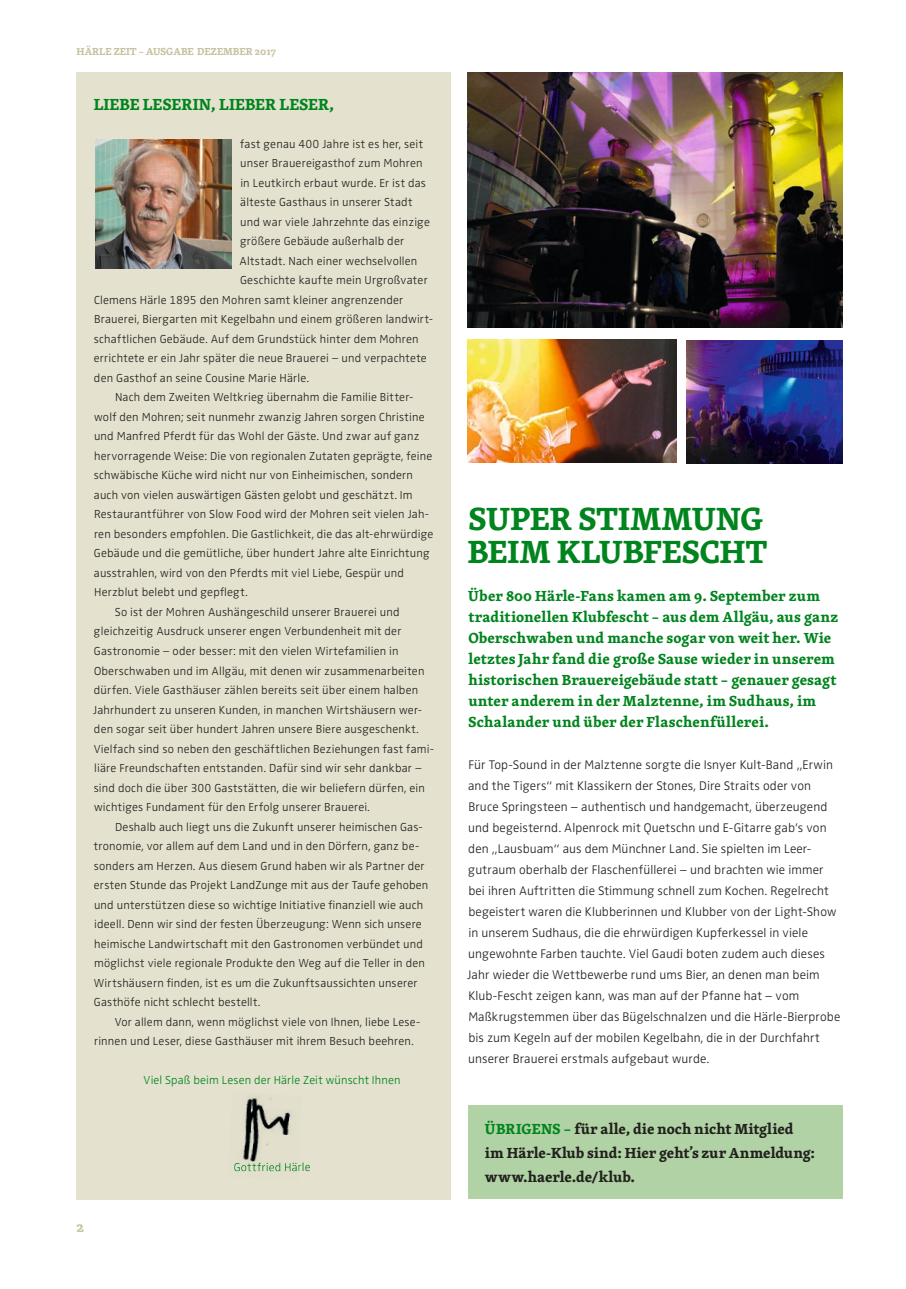
<style>
.page{position:relative;width:906px;height:1289px;background:#fff}
.page>*{position:absolute;margin:0;border:0;box-sizing:border-box;transform-origin:0 0}
.t1{font:700 33px/33px "Skolar Basic";letter-spacing:.01em;color:#00841d}
.t2{font:700 16.5px "Skolar Basic";letter-spacing:.01em;color:#00841d}
.t3{font:700 15px/21px "Skolar Basic";letter-spacing:.005em;color:#00841d}
.t4{font:700 15px/24px "Skolar Basic";color:#21201c}
.t5{font:700 15px "Skolar Basic";color:#c7c3a0}
.t6{font:300 12.9px/21px "Zwo";letter-spacing:.01em;color:#21201c}
.t7{font:300 12px "Zwo";letter-spacing:.015em;color:#21201c}
.t8{font:300 12px "Zwo";letter-spacing:.015em;color:#00841d}
.t9{font:700 10.5px "Skolar Basic";color:#c7c3a0}
.s1{color:#00841d}
</style>
<div class="page">
<div style="left:77px;top:72px;width:374px;height:1128px;background:#e4e2ce"></div>
<img style="left:236px;top:1095px;width:61px;height:77px">
<img style="left:234px;top:1162px;width:65px;height:9px">
<img style="left:95px;top:139px;width:136px;height:129px">
<img style="left:468px;top:72px;width:374px;height:256px">
<img style="left:468px;top:339px;width:208px;height:123px">
<img style="left:687px;top:340px;width:155px;height:123px">
<div style="left:468px;top:1105px;width:374px;height:93px;background:#b0d2a5"></div>
<p class="t9" style="left:77px;top:44px;width:201px">HÄRLE ZEIT – AUSGABE DEZEMBER 2017</p>
<h2 class="t2" style="left:94px;top:94px;width:242px">LIEBE LESERIN, LIEBER LESER,</h2>
<p class="t7" style="left:240px;top:137px;width:184px">fast genau 400 Jahre ist es her, seit</p>
<p class="t7" style="left:240px;top:156px;width:184px">unser Brauereigasthof zum Mohren</p>
<p class="t7" style="left:240px;top:176px;width:187px">in Leutkirch erbaut wurde. Er ist das</p>
<p class="t7" style="left:240px;top:195px;width:174px">älteste Gasthaus in unserer Stadt</p>
<p class="t7" style="left:240px;top:215px;width:191px">und war viele Jahrzehnte das einzige</p>
<p class="t7" style="left:240px;top:234px;width:165px">größere Gebäude außerhalb der</p>
<p class="t7" style="left:239px;top:254px;width:179px">Altstadt. Nach einer wechselvollen</p>
<p class="t7" style="left:240px;top:273px;width:189px">Geschichte kaufte mein Urgroß vater</p>
<p class="t7" style="left:94px;top:293px;width:311px">Clemens Härle 1895 den Mohren samt kleiner angrenzender</p>
<p class="t7" style="left:94px;top:312px;width:340px">Brauerei, Biergarten mit Kegelbahn und einem größeren landwirt-</p>
<p class="t7" style="left:94px;top:332px;width:326px">schaftlichen Gebäude. Auf dem Grundstück hinter dem Mohren</p>
<p class="t7" style="left:94px;top:351px;width:334px">errichtete er ein Jahr später die neue Brauerei – und verpachtete</p>
<p class="t7" style="left:94px;top:371px;width:217px">den Gasthof an seine Cousine Marie Härle.</p>
<p class="t7" style="left:115px;top:390px;width:300px">Nach dem Zweiten Weltkrieg übernahm die Familie Bitter-</p>
<p class="t7" style="left:94px;top:410px;width:332px">wolf den Mohren; seit nunmehr zwanzig Jahren sorgen Christine</p>
<p class="t7" style="left:94px;top:429px;width:327px">und Manfred Pferdt für das Wohl der Gäste. Und zwar auf ganz</p>
<p class="t7" style="left:94px;top:449px;width:339px">hervorragende Weise: Die von regionalen Zutaten geprägte, feine</p>
<p class="t7" style="left:94px;top:468px;width:321px">schwäbische Küche wird nicht nur von Einheimischen, sondern</p>
<p class="t7" style="left:94px;top:488px;width:320px">auch von vielen auswärtigen Gästen gelobt und geschätzt. Im</p>
<p class="t7" style="left:94px;top:507px;width:336px">Res taurantführer von Slow Food wird der Mohren seit vielen Jah-</p>
<p class="t7" style="left:94px;top:527px;width:341px">ren besonders empfohlen. Die Gastlichkeit, die das alt-ehrwürdige</p>
<p class="t7" style="left:94px;top:546px;width:337px">Gebäude und die gemütliche, über hundert Jahre alte Einrichtung</p>
<p class="t7" style="left:94px;top:566px;width:312px">ausstrahlen, wird von den Pferdts mit viel Liebe, Gespür und</p>
<p class="t7" style="left:94px;top:585px;width:155px">Herzblut belebt und gepflegt.</p>
<p class="t7" style="left:115px;top:605px;width:286px">So ist der Mohren Aushängeschild unserer Brauerei und</p>
<p class="t7" style="left:94px;top:624px;width:309px">gleichzeitig Ausdruck unserer engen Verbundenheit mit der</p>
<p class="t7" style="left:94px;top:644px;width:306px">Gastronomie – oder besser: mit den vielen Wirtefamilien in</p>
<p class="t7" style="left:94px;top:663px;width:332px">Oberschwaben und im Allgäu, mit denen wir zusammenarbeiten</p>
<p class="t7" style="left:94px;top:683px;width:326px">dürfen. Viele Gasthäuser zählen bereits seit über einem halben</p>
<p class="t7" style="left:93px;top:702px;width:330px">Jahrhundert zu unseren Kunden, in manchen Wirtshäusern wer-</p>
<p class="t7" style="left:94px;top:722px;width:326px">den sogar seit über hundert Jahren unsere Biere ausgeschenkt.</p>
<p class="t7" style="left:94px;top:741px;width:342px">Vielfach sind so neben den geschäftlichen Beziehungen fast fami-</p>
<p class="t7" style="left:94px;top:761px;width:329px">liäre Freundschaften entstanden. Dafür sind wir sehr dankbar –</p>
<p class="t7" style="left:94px;top:780px;width:332px">sind doch die über 300 Gaststätten, die wir beliefern dürfen, ein</p>
<p class="t7" style="left:94px;top:800px;width:277px">wichtiges Fundament für den Erfolg unserer Brauerei.</p>
<p class="t7" style="left:115px;top:819px;width:309px">Deshalb auch liegt uns die Zukunft unserer heimischen Gas-</p>
<p class="t7" style="left:94px;top:839px;width:327px">tronomie, vor allem auf dem Land und in den Dörfern, ganz be-</p>
<p class="t7" style="left:94px;top:858px;width:332px">sonders am Herzen. Aus diesem Grund haben wir als Partner der</p>
<p class="t7" style="left:94px;top:878px;width:336px">ersten Stunde das Projekt LandZunge mit aus der Taufe gehoben</p>
<p class="t7" style="left:94px;top:897px;width:331px">und unterstützen diese so wichtige Initiative finanziell wie auch</p>
<p class="t7" style="left:94px;top:917px;width:329px">ideell. Denn wir sind der festen Überzeugung: Wenn sich unsere</p>
<p class="t7" style="left:94px;top:936px;width:330px">heimische Landwirtschaft mit den Gastronomen verbündet und</p>
<p class="t7" style="left:94px;top:956px;width:332px">möglichst viele regionale Produkte den Weg auf die Teller in den</p>
<p class="t7" style="left:94px;top:975px;width:325px">Wirtshäusern finden, ist es um die Zukunftsaussichten unserer</p>
<p class="t7" style="left:94px;top:995px;width:168px">Gasthöfe nicht schlecht bestellt.</p>
<p class="t7" style="left:115px;top:1014px;width:307px">Vor allem dann, wenn möglichst viele von Ihnen, liebe Lese-</p>
<p class="t7" style="left:94px;top:1034px;width:321px">rinnen und Leser, diese Gasthäuser mit ihrem Besuch beehren.</p>
<p class="t8" style="left:143px;top:1073px;width:258px">Viel Spaß beim Lesen der Härle Zeit wünscht Ihnen</p>
<p class="t5" style="left:77px;top:1216px;width:9px">2</p>
<h1 class="t1" style="left:468px;top:503px;width:301px">SUPER STIMMUNG<br>BEIM KLUBFESCHT</h1>
<p class="t3" style="left:468px;top:586px;width:371px">Über 800 Härle-Fans kamen am 9. September zum traditionellen Klubfescht – aus dem Allgäu, aus ganz Oberschwaben und manche sogar von weit her. Wie letztes Jahr fand die große Sause wieder in unserem historischen Brauereigebäude statt – genauer gesagt unter anderem in der Malztenne, im Sudhaus, im Schalander und über der Flaschenfüllerei.</p>
<p class="t6" style="left:467px;top:754px;width:374px">Für Top-Sound in der Malztenne sorgte die Isnyer Kult-Band „Erwin and the Tigers“ mit Klassikern der Stones, Dire Straits oder von Bruce Springsteen – authentisch und handgemacht, überzeugend und begeisternd. Alpenrock mit Quetschn und E-Gitarre gab’s von den „Lausbuam“ aus dem Münchner Land. Sie spielten im Leer&shy;gutraum oberhalb der Flaschenfüllerei – und brachten wie immer bei ihren Auftritten die Stimmung schnell zum Kochen. Regelrecht begeistert waren die Klubberinnen und Klubber von der Light-Show in unserem Sudhaus, die die ehrwürdigen Kupferkessel in viele ungewohnte Farben tauchte. Viel Gaudi boten zudem auch dieses Jahr wieder die Wettbewerbe rund ums Bier, an denen man beim Klub-Fescht zeigen kann, was man auf der Pfanne hat – vom Maßkrugstemmen über das Bügelschnalzen und die Härle-Bierprobe bis zum Kegeln auf der mobilen Kegelbahn, die in der Durchfahrt unserer Brauerei erstmals aufgebaut wurde.</p>
<p class="t4" style="left:485px;top:1116px;width:331px"><span class="s1">ÜBRIGENS –</span> für alle, die noch nicht Mitglied im Härle-Klub sind: Hier geht’s zur Anmeldung: www.haerle.de/klub.</p>
</div>
